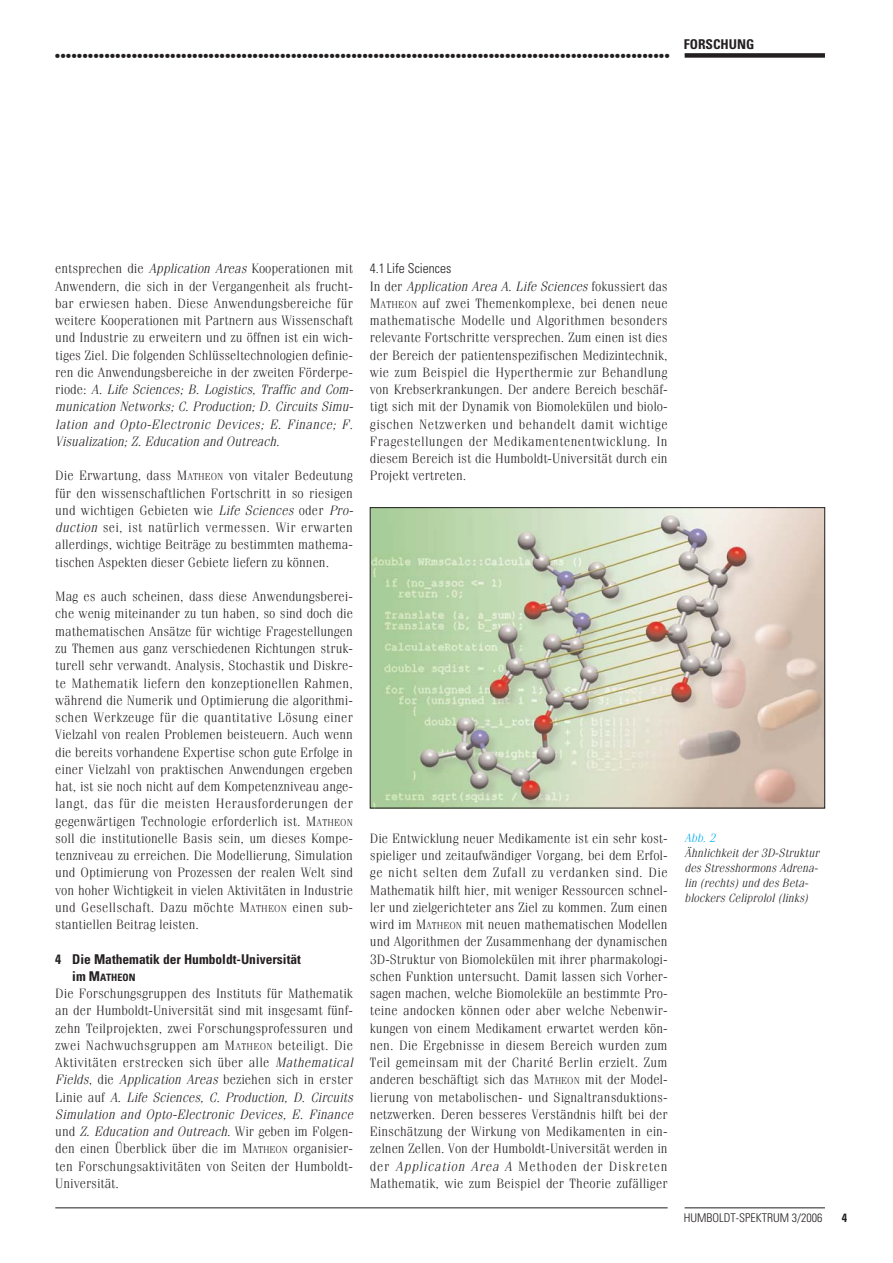
<style>
.page{position:relative;width:893px;height:1263px;background:#fff}
.page>*{position:absolute;margin:0;border:0;box-sizing:border-box;transform-origin:0 0}
.t1{font:18px "Bahamas Heavy Plain";color:#231f20}
.t2{font:300 13.5px/17.2px "Fenice";color:#231f20}
.t3{font:700 condensed 13.5px "Univers";color:#231f20}
.t4{font:300 condensed 13.5px "Univers";color:#231f20}
.t5{font:italic 300 12px/15px "Fenice";color:#231f20}
.t6{font:300 condensed 12px "Univers";color:#231f20}
.t7{font:italic 300 12px "Fenice";color:#00adef}
.t8{font:700 condensed 12px "Univers";color:#231f20}
.t9{font:700 condensed 10.2px "Univers";color:#231f20}
.s1{font-style:italic}
.s2{font-size:10.2px}
.s3{font-size:13.5px}
</style>
<div class="page">
<hr style="left:55px;top:1207px;width:613px;height:1px;background:#231f20">
<hr style="left:685px;top:1207px;width:140px;height:1px;background:#231f20">
<div style="left:685px;top:53px;width:140px;height:5px;background:#231f20"></div>
<img style="left:372px;top:509px;width:451px;height:297px">
<div style="left:370px;top:507px;width:455px;height:301px;border:1px solid #231f20"></div>
<h1 class="t1" style="left:55px;top:45px;width:616px">................................................................................................................</h1>
<p class="t3" style="left:684px;top:40px;width:72px">FORSCHUNG</p>
<p class="t2" style="left:55px;top:261px;width:302px">entsprechen die <span class="s1">Application Areas</span> Kooperationen mit Anwendern, die sich in der Vergangenheit als frucht&shy;bar erwiesen haben. Diese Anwendungsbereiche für weitere Kooperationen mit Partnern aus Wissenschaft und Industrie zu erweitern und zu öffnen ist ein wich&shy;tiges Ziel. Die folgenden Schlüsseltechnologien definie&shy;ren die Anwendungsbereiche in der zweiten Förderpe&shy;r i o d e : <span class="s1">A. Life Sciences; B. Logistics, Traffic and Com&shy;munication Networks; C. Production; D. Circuits Simu&shy;lation and Opto-Electronic Devices; E. Finance; F.<br>Visualization; Z. Education and Outreach.</span></p>
<p class="t2" style="left:55px;top:468px;width:302px">Die Erwartung, dass M<span class="s2">ATHEON</span> von vitaler Bedeutung für den wissenschaftlichen Fortschritt in so riesigen und wichtigen Gebieten wie <span class="s1">Life Sciences</span> oder <span class="s1">Pro&shy;duction</span> sei, ist natürlich vermessen. Wir erwarten allerdings, wichtige Beiträge zu bestimmten mathema&shy;tischen Aspekten dieser Gebiete liefern zu können.</p>
<p class="t2" style="left:55px;top:589px;width:299px;text-align:justify">Mag es auch scheinen, dass diese Anwendungsberei&shy;che wenig miteinander zu tun haben, so sind doch die mathematischen Ansätze für wichtige Fragestellungen zu Themen aus ganz verschiedenen Richtungen struk&shy;turell sehr verwandt. Analysis, Stochastik und Diskre&shy;te Mathematik liefern den konzeptionellen Rahmen, während die Numerik und Optimierung die algorithmi&shy;schen Werkzeuge für die quantitative Lösung einer Vielzahl von realen Problemen beisteuern. Auch wenn die bereits vorhandene Expertise schon gute Erfolge in einer Vielzahl von praktischen Anwendungen ergeben hat, ist sie noch nicht auf dem Kompetenzniveau ange&shy;langt, das für die meisten Herausforderungen der gegenwärtigen Technologie erforderlich ist. M<span class="s2">ATHEON </span>soll die institutionelle Basis sein, um dieses Kompe&shy;tenzniveau zu erreichen. Die Modellierung, Simulation und Optimierung von Prozessen der realen Welt sind von hoher Wichtigkeit in vielen Aktivitäten in Industrie und Gesellschaft. Dazu möchte M<span class="s2">ATHEON</span> einen sub&shy;stantiellen Beitrag leisten.</p>
<p class="t3" style="left:55px;top:954px;width:247px">4 Die Mathematik der Humboldt-Universität</p>
<p class="t9" style="left:72px;top:973px;width:65px"><span class="s3">im M</span>ATHEON</p>
<p class="t2" style="left:55px;top:986px;width:302px">Die Forschungsgruppen des Instituts für Mathematik an der Humboldt-Universität sind mit insgesamt fünf&shy;zehn Teilprojekten, zwei Forschungsprofessuren und zwei Nachwuchsgruppen am M<span class="s2">ATHEON</span> beteiligt. Die Aktivitäten erstrecken sich über alle <span class="s1">Mathematical Fields</span>, d i e <span class="s1">Application Areas</span> b e z i e h e n s i c h i n e r s t e r L i n i e a u f <span class="s1">A. Life Sciences, C. Production, D. Circuits Simulation and Opto-Electronic Devices, E. Finance </span>u n d <span class="s1">Z. Education and Outreach</span>. W i r g e b e n i m F o l g e n - den einen Überblick über die im M<span class="s2">ATHEON</span> organisier&shy;ten Forschungsaktivitäten von Seiten der Humboldt-Universität.</p>
<p class="t4" style="left:370px;top:264px;width:83px">4.1 Life Sciences</p>
<p class="t2" style="left:370px;top:279px;width:299px;text-align:justify">I n d e r <span class="s1">Application Area A. Life Sciences</span> f o k u s s i e r t d a s M<span class="s2">ATHEON</span> auf zwei Themenkomplexe, bei denen neue mathematische Modelle und Algorithmen besonders relevante Fortschritte versprechen. Zum einen ist dies der Bereich der patientenspezifischen Medizintechnik, wie zum Beispiel die Hyperthermie zur Behandlung von Krebserkrankungen. Der andere Bereich beschäf&shy;tigt sich mit der Dynamik von Biomolekülen und biolo&shy;gischen Netzwerken und behandelt damit wichtige Fragestellungen der Medikamentenentwicklung. In diesem Bereich ist die Humboldt-Universität durch ein Projekt vertreten.</p>
<p class="t2" style="left:370px;top:831px;width:299px;text-align:justify">Die Entwicklung neuer Medikamente ist ein sehr kost&shy;spieliger und zeitaufwändiger Vorgang, bei dem Erfol&shy;ge nicht selten dem Zufall zu verdanken sind. Die Mathematik hilft hier, mit weniger Ressourcen schnel&shy;ler und zielgerichteter ans Ziel zu kommen. Zum einen wird im M<span class="s2">ATHEON</span> mit neuen mathematischen Modellen und Algorithmen der Zusammenhang der dynamischen 3D-Struktur von Biomolekülen mit ihrer pharmakologi&shy;schen Funktion untersucht. Damit lassen sich Vorher&shy;sagen machen, welche Biomoleküle an bestimmte Pro&shy;teine andocken können oder aber welche Nebenwir&shy;kungen von einem Medikament erwartet werden kön&shy;nen. Die Ergebnisse in diesem Bereich wurden zum Teil gemeinsam mit der Charité Berlin erzielt. Zum anderen beschäftigt sich das M<span class="s2">ATHEON</span> mit der Model&shy;lierung von metabolischen- und Signaltransduktions&shy;netzwerken. Deren besseres Verständnis hilft bei der Einschätzung der Wirkung von Medikamenten in ein&shy;zelnen Zellen. Von der Humboldt-Universität werden in der <span class="s1">Application Area A</span> Methoden der Diskreten Mathematik, wie zum Beispiel der Theorie zufälliger</p>
<p class="t7" style="left:685px;top:833px;width:34px">Abb. 2</p>
<p class="t5" style="left:685px;top:846px;width:138px">Ähnlichkeit der 3D-Struktur des Stresshormons Adrena&shy;lin (rechts) und des Beta&shy;blockers Celiprolol (links)</p>
<p class="t6" style="left:684px;top:1213px;width:140px">HUMBOLDT-SPEKTRUM 3/2006</p>
<p class="t8" style="left:842px;top:1213px;width:7px">4</p>
</div>
